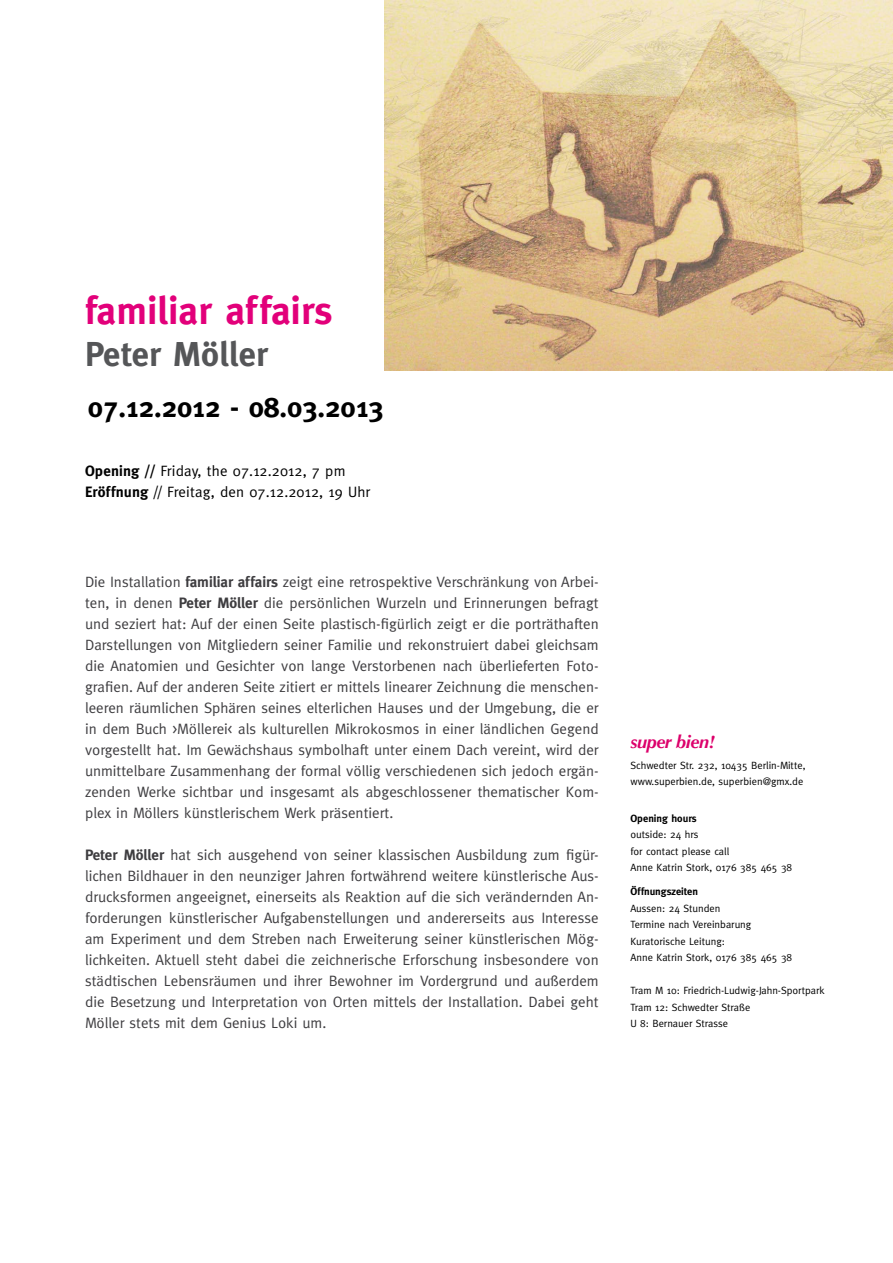
<style>
.page{position:relative;width:893px;height:1263px;background:#fff}
.page>*{position:absolute;margin:0;border:0;box-sizing:border-box;transform-origin:0 0}
.t1{font:700 39px "Meta";letter-spacing:.01em;color:#e2007a}
.t2{font:700 34.5px "Meta";letter-spacing:.01em;color:#555658}
.t3{font:700 28.5px "Meta";color:#000}
.t4{font:italic 700 18px "Optima";letter-spacing:-.02em;color:#dc006b}
.t5{font:15px/21px "Meta";color:#3e3d40;text-align:justify}
.t6{font:15px/21px "Meta";letter-spacing:.01em;color:#000}
.t7{font:10.5px/16.5px "Meta";color:#000}
.t8{font:700 10.5px "Meta";color:#000}
.s1{font-weight:700}
</style>
<div class="page">
<img style="left:385px;top:0;width:507px;height:371px">
<h1 class="t1" style="left:85px;top:288px;width:249px">familiar affairs</h1>
<h2 class="t2" style="left:85px;top:334px;width:184px">Peter Möller</h2>
<h3 class="t3" style="left:88px;top:390px;width:297px">07.12.2012 - 08.03.2013</h3>
<p class="t6" style="left:85px;top:460px;width:287px"><span class="s1">Opening //</span> Friday, the 07.12.2012, 7 pm<br><span class="s1">Eröffnung</span> // Freitag, den 07.12.2012, 19 Uhr</p>
<p class="t5" style="left:85px;top:571px;width:515px">Die Installation <span class="s1">familiar affairs</span> zeigt eine retrospektive Verschränkung von Arbei&shy;ten, in denen <span class="s1">Peter Möller</span> die persönlichen Wurzeln und Erinnerungen befragt und seziert hat: Auf der einen Seite plastisch-figürlich zeigt er die porträthaften Darstellungen von Mitgliedern seiner Familie und rekonstruiert dabei gleichsam die Anatomien und Gesichter von lange Verstorbenen nach überlieferten Foto&shy;grafien. Auf der anderen Seite zitiert er mittels linearer Zeichnung die menschen&shy;leeren räumlichen Sphären seines elterlichen Hauses und der Umgebung, die er in dem Buch &gt;Möllerei&lt; als kulturellen Mikrokosmos in einer ländlichen Gegend vorgestellt hat. Im Gewächshaus symbolhaft unter einem Dach vereint, wird der unmittelbare Zusammenhang der formal völlig verschiedenen sich jedoch ergän&shy;zenden Werke sichtbar und insgesamt als abgeschlossener thematischer Kom&shy;plex in Möllers künstlerischem Werk präsentiert.</p>
<p class="t5" style="left:85px;top:844px;width:515px"><span class="s1">Peter Möller</span> hat sich ausgehend von seiner klassischen Ausbildung zum figür&shy;lichen Bildhauer in den neunziger Jahren fortwährend weitere künstlerische Aus&shy;drucksformen angeeignet, einerseits als Reaktion auf die sich verändernden An&shy;forderungen künstlerischer Aufgabenstellungen und andererseits aus Interesse am Experiment und dem Streben nach Erweiterung seiner künstlerischen Mög&shy;lichkeiten. Aktuell steht dabei die zeichnerische Erforschung insbesondere von städtischen Lebensräumen und ihrer Bewohner im Vordergrund und außerdem die Besetzung und Interpretation von Orten mittels der Installation. Dabei geht Möller stets mit dem Genius Loki um.</p>
<p class="t4" style="left:630px;top:731px;width:86px">super bien!</p>
<p class="t7" style="left:630px;top:757px;width:177px">Schwedter Str. 232, 10435 Berlin-Mitte, www.superbien.de, superbien@gmx.de</p>
<p class="t8" style="left:630px;top:812px;width:68px">Opening hours</p>
<p class="t7" style="left:630px;top:826px;width:163px">outside: 24 hrs<br>for contact please call<br>Anne Katrin Stork, 0176 385 465 38</p>
<p class="t8" style="left:630px;top:885px;width:69px">Öffnungszeiten</p>
<p class="t7" style="left:630px;top:900px;width:163px">Aussen: 24 Stunden<br>Termine nach Vereinbarung<br>Kuratorische Leitung:<br>Anne Katrin Stork, 0176 385 465 38</p>
<p class="t7" style="left:630px;top:982px;width:196px">Tram M 10: Friedrich-Ludwig-Jahn-Sportpark<br>Tram 12: Schwedter Straße<br>U 8: Bernauer Strasse</p>
</div>
